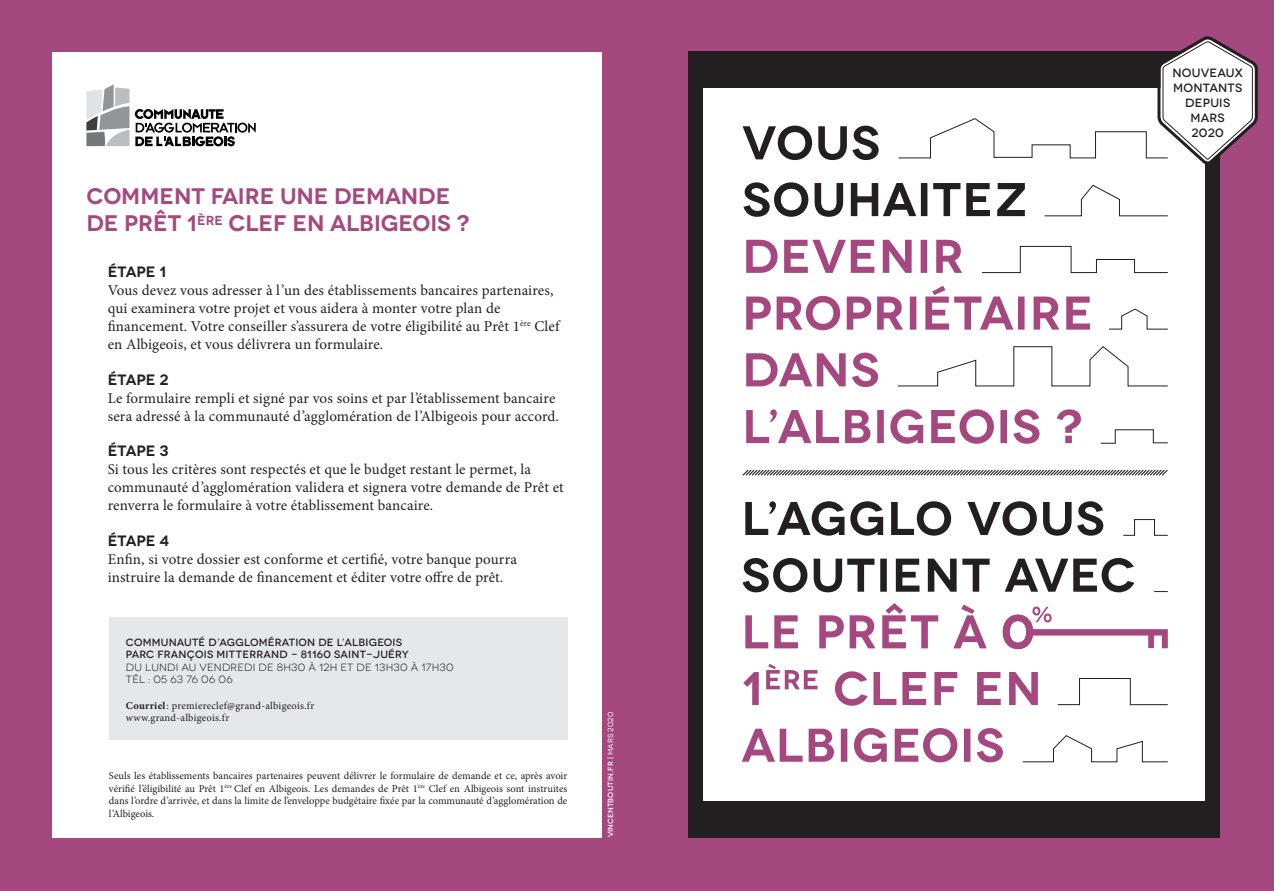
<style>
.page{position:relative;width:1274px;height:891px;background:#a54880}
.page>*{position:absolute;margin:0;border:0;box-sizing:border-box;transform-origin:0 0}
.t1{font:600 22.5px "Novecentowide";color:#a54880}
.t2{font:15px/18px "Minion Pro";letter-spacing:.01em;color:#231f20}
.t3{font:600 15px "Novecentowide";letter-spacing:-.005em;color:#231f20}
.t4{font:500 12px "Novecentowide";letter-spacing:.02em;color:#231f20}
.t5{font:10.5px/12.6px "Minion Pro";letter-spacing:.005em;color:#231f20;text-align:justify}
.t6{font:500 10.5px "Novecentowide";letter-spacing:.025em;color:#231f20}
.t7{font:10.5px "Minion Pro";letter-spacing:.025em;color:#231f20}
.t8{font:10.5px "Novecentowide";letter-spacing:.025em;color:#231f20}
.t9{font:500 7.5px "Novecentowide";letter-spacing:.02em;color:#fff}
.s1{font-weight:700}
.s2{font-weight:400}
</style>
<div class="page">
<div style="left:688px;top:51px;width:532px;height:786px;background:#231f20"></div>
<div style="left:703px;top:89px;width:502px;height:712px;background:#fff"></div>
<svg style="left:746px;top:409px;width:335px;height:35px"></svg>
<svg style="left:746px;top:353px;width:132px;height:34px"></svg>
<svg style="left:746px;top:286px;width:344px;height:44px"></svg>
<svg style="left:746px;top:240px;width:216px;height:33px"></svg>
<svg style="left:743px;top:182px;width:282px;height:35px"></svg>
<svg style="left:742px;top:126px;width:137px;height:34px"></svg>
<svg style="left:742px;top:469px;width:426px;height:7px"></svg>
<div style="left:52px;top:52px;width:550px;height:785px;background:#fff"></div>
<svg style="left:742px;top:728px;width:261px;height:34px"></svg>
<svg style="left:743px;top:664px;width:295px;height:42px"></svg>
<svg style="left:743px;top:558px;width:391px;height:34px"></svg>
<svg style="left:745px;top:501px;width:358px;height:35px"></svg>
<div style="left:109px;top:618px;width:458px;height:122px;background:#e6e7e9"></div>
<svg style="left:745px;top:603px;width:423px;height:46px"></svg>
<svg style="left:86px;top:84px;width:170px;height:62px"></svg>
<svg style="left:1154px;top:591px;width:14px;height:1px"></svg>
<svg style="left:1123px;top:519px;width:45px;height:17px"></svg>
<svg style="left:898px;top:36px;width:360px;height:128px"></svg>
<svg style="left:1044px;top:184px;width:124px;height:33px"></svg>
<svg style="left:981px;top:246px;width:187px;height:27px"></svg>
<svg style="left:1109px;top:308px;width:59px;height:22px"></svg>
<svg style="left:897px;top:346px;width:271px;height:41px"></svg>
<svg style="left:1100px;top:429px;width:68px;height:15px"></svg>
<svg style="left:1057px;top:678px;width:111px;height:27px"></svg>
<svg style="left:1022px;top:735px;width:146px;height:27px"></svg>
<p class="t1" style="left:86px;top:182px;width:365px">COMMENT FAIRE UNE DEMANDE</p>
<p class="t1" style="left:86px;top:209px;width:385px">DE PRÊT 1<sup>ÈRE</sup> CLEF EN ALBIGEOIS ?</p>
<p class="t3" style="left:108px;top:263px;width:60px">ÉTAPE 1</p>
<p class="t2" style="left:108px;top:282px;width:453px">Vous devez vous adresser à l’un des établissements bancaires partenaires, qui examinera votre projet et vous aidera à monter votre plan de financement. Votre conseiller s’assurera de votre éligibilité au Prêt 1<sup>ère</sup> Clef en Albigeois, et vous délivrera un formulaire.</p>
<p class="t3" style="left:108px;top:370px;width:62px">ÉTAPE 2</p>
<p class="t2" style="left:108px;top:389px;width:453px">Le formulaire rempli et signé par vos soins et par l’établissement bancaire sera adressé à la communauté d’agglomération de l’Albigeois pour accord.</p>
<p class="t3" style="left:108px;top:442px;width:63px">ÉTAPE 3</p>
<p class="t2" style="left:108px;top:460px;width:458px">Si tous les critères sont respectés et que le budget restant le permet, la communauté d’agglomération validera et signera votre demande de Prêt et renverra le formulaire à votre établissement bancaire.</p>
<p class="t3" style="left:108px;top:531px;width:63px">ÉTAPE 4</p>
<p class="t2" style="left:108px;top:550px;width:411px">Enfin, si votre dossier est conforme et certifié, votre banque pourra instruire la demande de financement et éditer votre offre de prêt.</p>
<p class="t6" style="left:126px;top:636px;width:278px">COMMUNAUTÉ D’AGGLOMÉRATION DE L’ALBIGEOIS</p>
<p class="t6" style="left:126px;top:648px;width:285px">PARC FRANÇOIS MITTERRAND - 81160 SAINT-JUÉRY</p>
<p class="t8" style="left:126px;top:661px;width:329px">DU LUNDI AU VENDREDI DE 8H30 À 12H ET DE 13H30 À 17H30</p>
<p class="t8" style="left:126px;top:674px;width:108px">TÉL : 05 63 76 06 06</p>
<p class="t7" style="left:126px;top:698px;width:190px"><span class="s1">Courriel</span>: premiereclef@grand-albigeois.fr</p>
<p class="t7" style="left:126px;top:711px;width:105px">www.grand-albigeois.fr</p>
<p class="t9" style="left:606px;top:837px;width:127px;rotate:-90deg">VINCENTBOUTIN.FR | <span class="s2">mars 2020</span></p>
<p class="t5" style="left:109px;top:769px;width:460px">Seuls les établissements bancaires partenaires peuvent délivrer le formulaire de demande et ce, après avoir vérifié l’éligibilité au Prêt 1<sup>ère</sup> Clef en Albigeois. Les demandes de Prêt 1<sup>ère</sup> Clef en Albigeois sont instruites dans l’ordre d’arrivée, et dans la limite de l’enveloppe budgétaire fixée par la communauté d’agglomération de l’Albigeois.</p>
<p class="t4" style="left:1172px;top:65px;width:72px">NOUVEAUX</p>
<p class="t4" style="left:1173px;top:80px;width:71px">MONTANTS</p>
<p class="t4" style="left:1185px;top:95px;width:47px">DEPUIS</p>
<p class="t4" style="left:1190px;top:110px;width:36px">MARS</p>
<p class="t4" style="left:1191px;top:125px;width:34px">2020</p>
</div>
